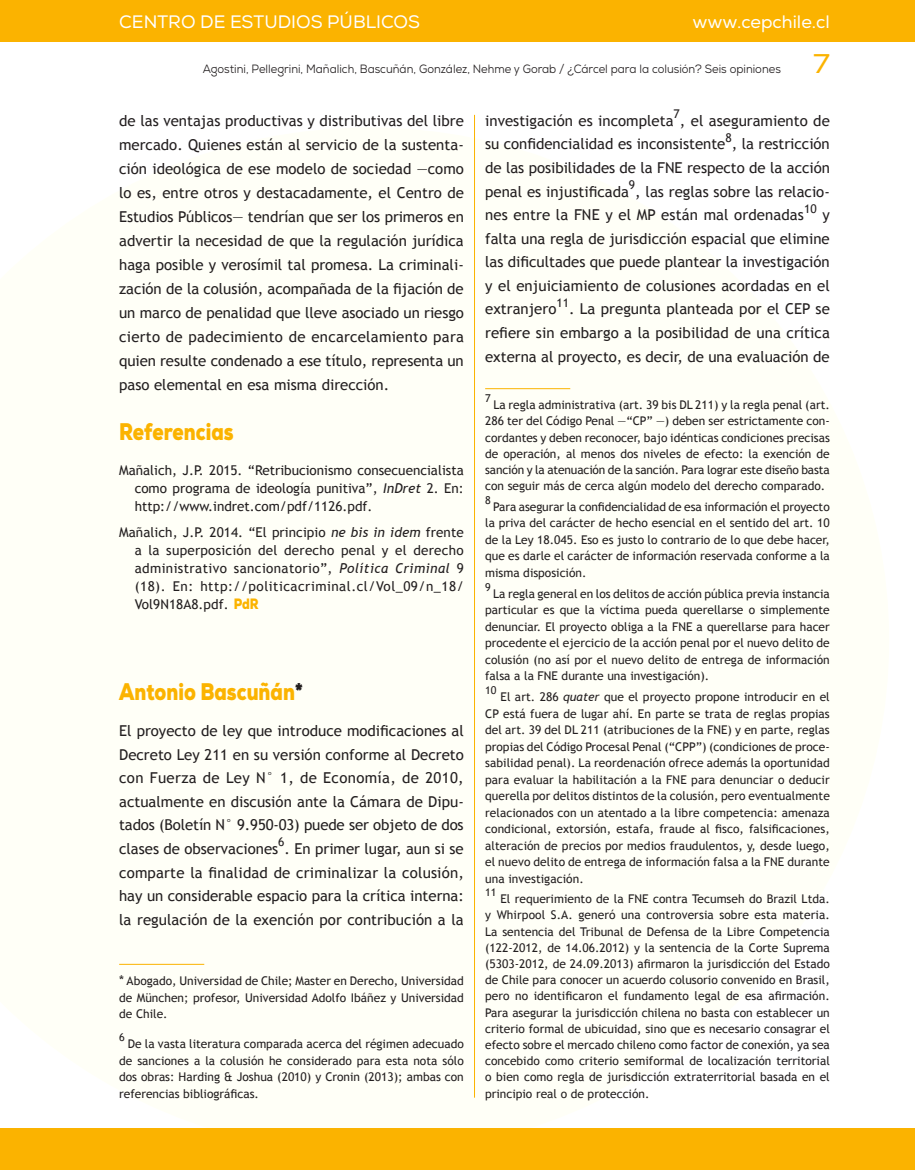
<style>
.page{position:relative;width:915px;height:1170px;background:#fff}
.page>*{position:absolute;margin:0;border:0;box-sizing:border-box;transform-origin:0 0}
.t1{font:27px "Nexa";color:#fbb300;scale:1.1 1}
.t2{font:900 24px "Nexa";color:#fbb300;scale:.8 1}
.t3{font:18px "Nexa";color:#fff}
.t4{font:15px/23.5px "Trebuchet MS";color:#231f20;text-align:justify}
.t5{font:13.5px/18px "Trebuchet MS";color:#231f20;text-align:justify}
.t6{font:12px/16.5px "Trebuchet MS";color:#231f20;text-align:justify}
.t7{font:12px "Nexa";color:#231f20;scale:.93 1}
.t8{font:10.8px "Trebuchet MS";color:#231f20}
.s1{font-style:italic}
.s2{font-family:"Nexa";font-weight:900;font-size:15px;color:#fbb300}
.s3{color:#231f20}
.s4{font-size:13.5px}
</style>
<div class="page">
<hr style="left:474px;top:115px;width:1px;height:982px;background:#fbb300">
<div style="left:0;top:0;width:914px;height:41px;background:#fbb300"></div>
<div style="left:0;top:1128px;width:914px;height:41px;background:#fbb300"></div>
<hr style="left:119px;top:963px;width:85px;height:1px;background:#fbb300">
<hr style="left:485px;top:388px;width:85px;height:1px;background:#fbb300">
<h3 class="t3" style="left:119px;top:11px;width:302px">CENTRO DE ESTUDIOS PÚBLICOS</h3>
<h3 class="t3" style="left:692px;top:11px;width:139px">www.cepchile.cl</h3>
<p class="t7" style="left:203px;top:62px;width:623px">Agostini, Pellegrini, Mañalich, Bascuñán, González, Nehme y Gorab / ¿Cárcel para la colusión? Seis opiniones</p>
<p class="t4" style="left:119px;top:109px;width:346px;line-height:24px">de las ventajas productivas y distributivas del libre mercado. Quienes están al servicio de la sustenta&shy;ción ideológica de ese modelo de sociedad —como lo es, entre otros y destacadamente, el Centro de Estudios Públicos— tendrían que ser los primeros en advertir la necesidad de que la regulación jurídica haga posible y verosímil tal promesa. La criminali&shy;zación de la colusión, acompañada de la fijación de un marco de penalidad que lleve asociado un riesgo cierto de padecimiento de encarcelamiento para quien resulte condenado a ese título, representa un paso elemental en esa misma dirección.</p>
<h2 class="t2" style="left:119px;top:416px;width:145px">Referencias</h2>
<p class="t5" style="left:135px;top:461px;width:330px;text-indent:-16px">Mañalich, J.P. 2015. “Retribucionismo consecuencialista como programa de ideología punitiva”, <span class="s1">InDret</span> 2. En: http://www.indret.com/pdf/1126.pdf.</p>
<p class="t5" style="left:135px;top:523px;width:330px;text-indent:-16px">Mañalich, J.P. 2014. “El principio <span class="s1">ne bis in idem</span> frente a la superposición del derecho penal y el derecho administrativo sancionatorio”, <span class="s1">Política Criminal</span> 9 (18). En: http://politicacriminal.cl/Vol_09/n_18/ Vol9N18A8.pdf. <span class="s2">PdR</span></p>
<h1 class="t1" style="left:812px;top:47px;width:17px">7</h1>
<p class="t6" style="left:673px;top:106px;width:8px">7</p>
<p class="t4" style="left:485px;top:133px;width:346px">su confidencialidad es inconsistente , la restricción</p>
<p class="t4" style="left:485px;top:109px;width:346px">investigación es incompleta , el aseguramiento de</p>
<p class="t6" style="left:725px;top:130px;width:8px">8</p>
<p class="t4" style="left:485px;top:156px;width:346px">de las posibilidades de la FNE respecto de la acción penal es injustificada , las reglas sobre las relacio-</p>
<p class="t6" style="left:628px;top:177px;width:8px">9</p>
<p class="t4" style="left:485px;top:203px;width:320px">nes entre la FNE y el MP están mal ordenadas</p>
<p class="t6" style="left:803px;top:200px;width:14px">10</p>
<p class="t4" style="left:485px;top:203px;width:346px;text-indent:337px">y falta una regla de jurisdicción espacial que elimine las dificultades que puede plantear la investigación y el enjuiciamiento de colusiones acordadas en el extranjero</p>
<p class="t6" style="left:556px;top:294px;width:14px">11</p>
<p class="t4" style="left:485px;top:297px;width:346px;text-indent:84px">. La pregunta planteada por el CEP se refiere sin embargo a la posibilidad de una crítica externa al proyecto, es decir, de una evaluación de</p>
<p class="t8" style="left:485px;top:392px;width:7px">7</p>
<p class="t6" style="left:485px;top:397px;width:346px;text-indent:8px">La regla administrativa (art. 39 bis DL 211) y la regla penal (art.<br>286 ter del Código Penal —“CP” —) deben ser estrictamente con&shy;cordantes y deben reconocer, bajo idénticas condiciones precisas de operación, al menos dos niveles de efecto: la exención de sanción y la atenuación de la sanción. Para lograr este diseño basta con seguir más de cerca algún modelo del derecho comparado.</p>
<p class="t8" style="left:485px;top:494px;width:7px">8</p>
<p class="t6" style="left:485px;top:498px;width:346px;text-indent:8px">Para asegurar la confidencialidad de esa información el proyecto la priva del carácter de hecho esencial en el sentido del art. 10 de la Ley 18.045. Eso es justo lo contrario de lo que debe hacer, que es darle el carácter de información reservada conforme a la misma disposición.</p>
<p class="t8" style="left:485px;top:580px;width:7px">9</p>
<p class="t6" style="left:485px;top:585px;width:346px;text-indent:8px">La regla general en los delitos de acción pública previa instancia particular es que la víctima pueda querellarse o simplemente denunciar. El proyecto obliga a la FNE a querellarse para hacer procedente el ejercicio de la acción penal por el nuevo delito de colusión (no así por el nuevo delito de entrega de información falsa a la FNE durante una investigación).</p>
<p class="t8" style="left:485px;top:684px;width:13px">10</p>
<p class="t6" style="left:485px;top:688px;width:346px;text-indent:15px">El art. 286 <span class="s1">quater</span> que el proyecto propone introducir en el CP está fuera de lugar ahí. En parte se trata de reglas propias del art. 39 del DL 211 (atribuciones de la FNE) y en parte, reglas propias del Código Procesal Penal (“CPP”) (condiciones de proce&shy;sabilidad penal). La reordenación ofrece además la oportunidad para evaluar la habilitación a la FNE para denunciar o deducir querella por delitos distintos de la colusión, pero eventualmente relacionados con un atentado a la libre competencia: amenaza condicional, extorsión, estafa, fraude al fisco, falsificaciones, alteración de precios por medios fraudulentos, y, desde luego, el nuevo delito de entrega de información falsa a la FNE durante una investigación.</p>
<p class="t8" style="left:485px;top:886px;width:13px">11</p>
<p class="t6" style="left:485px;top:890px;width:346px;text-indent:15px">El requerimiento de la FNE contra Tecumseh do Brazil Ltda. y Whirpool S.A. generó una controversia sobre esta materia.<br>La sentencia del Tribunal de Defensa de la Libre Competencia (122-2012, de 14.06.2012) y la sentencia de la Corte Suprema (5303-2012, de 24.09.2013) afirmaron la jurisdicción del Estado de Chile para conocer un acuerdo colusorio convenido en Brasil, pero no identificaron el fundamento legal de esa afirmación.<br>Para asegurar la jurisdicción chilena no basta con establecer un criterio formal de ubicuidad, sino que es necesario consagrar el efecto sobre el mercado chileno como factor de conexión, ya sea concebido como criterio semiformal de localización territorial o bien como regla de jurisdicción extraterritorial basada en el principio real o de protección.</p>
<h2 class="t2" style="left:119px;top:676px;width:231px">Antonio Bascuñán<span class="s3">*</span></h2>
<p class="t4" style="left:119px;top:719px;width:346px">El proyecto de ley que introduce modificaciones al Decreto Ley 211 en su versión conforme al Decreto con Fuerza de Ley N° 1, de Economía, de 2010, actualmente en discusión ante la Cámara de Dipu&shy;tados (Boletín N° 9.950-03) puede ser objeto de dos clases de observaciones . En primer lugar, aun si se</p>
<p class="t6" style="left:278px;top:834px;width:8px">6</p>
<p class="t4" style="left:119px;top:860px;width:346px">comparte la finalidad de criminalizar la colusión, hay un considerable espacio para la crítica interna: la regulación de la exención por contribución a la</p>
<p class="t6" style="left:119px;top:972px;width:346px"><span class="s4">*</span> Abogado, Universidad de Chile; Master en Derecho, Universidad de München; profesor, Universidad Adolfo Ibáñez y Universidad de Chile.</p>
<p class="t8" style="left:119px;top:1031px;width:7px">6</p>
<p class="t6" style="left:119px;top:1035px;width:346px;text-indent:9px">De la vasta literatura comparada acerca del régimen adecuado de sanciones a la colusión he considerado para esta nota sólo dos obras: Harding &amp; Joshua (2010) y Cronin (2013); ambas con referencias bibliográficas.</p>
</div>
